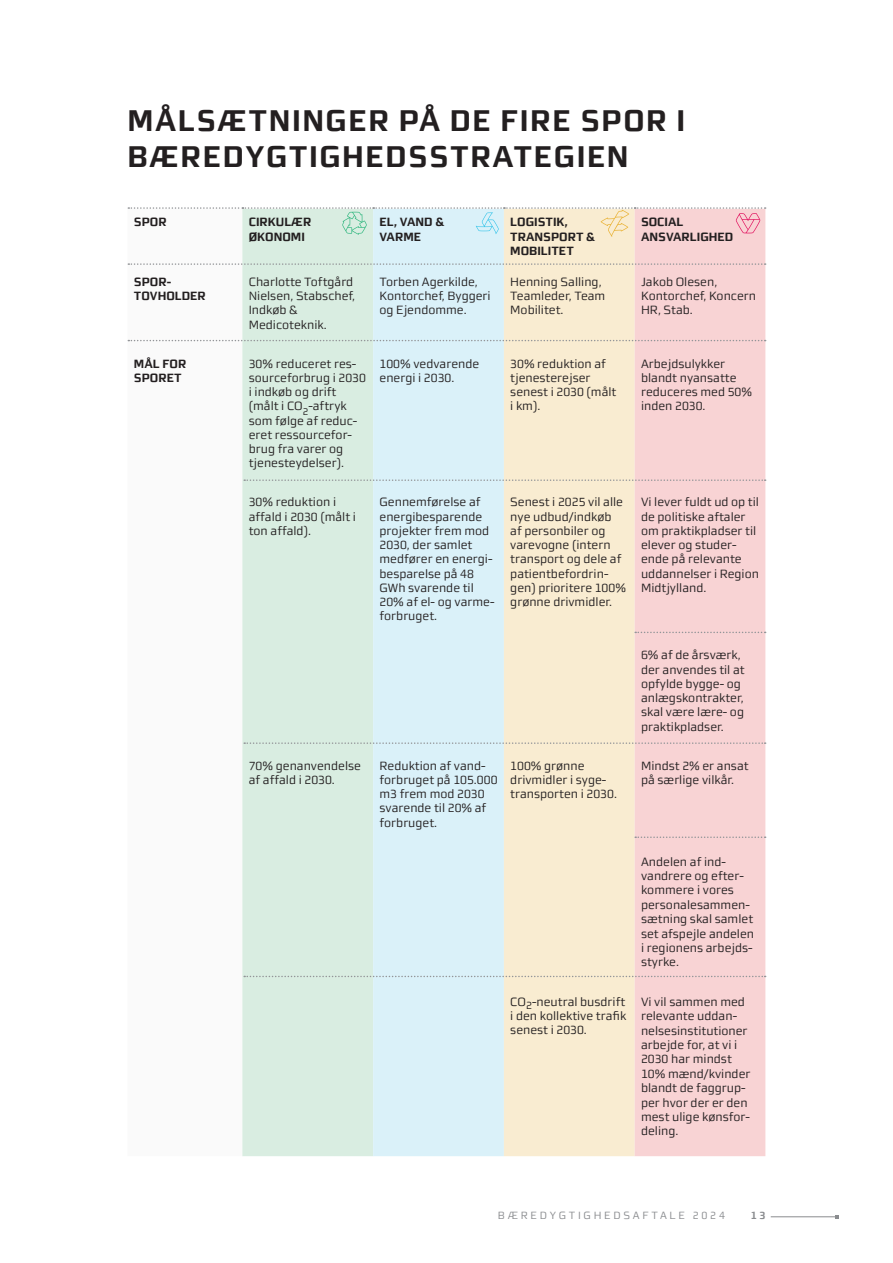
<style>
.page{position:relative;width:893px;height:1263px;background:#fff}
.page>*{position:absolute;margin:0;border:0;box-sizing:border-box;transform-origin:0 0}
.t1{font:700 30px/36px "midtsans";letter-spacing:.05em;color:#231f20}
.t2{font:12px/14.2px "midtsans";color:#231f20}
.t3{font:700 12px/14.2px "midtsans";color:#231f20}
.t4{font:10.5px "midtsans";letter-spacing:.26em;color:#8a8c8f}
.t5{font:700 10.5px "midtsans";color:#8a8c8f}
.t6{font:9.75px "midtsans";color:#231f20}
</style>
<div class="page">
<hr style="left:771px;top:1216px;width:66px;height:1px;background:#8a8c8f">
<div style="left:242px;top:237px;width:131px;height:919px;background:#d9ede1"></div>
<div style="left:373px;top:237px;width:131px;height:919px;background:#daf1f9"></div>
<div style="left:504px;top:237px;width:131px;height:919px;background:#f9ecd1"></div>
<div style="left:635px;top:237px;width:130px;height:919px;background:#f8d3d4"></div>
<svg style="left:128px;top:263px;width:638px;height:2px"></svg>
<svg style="left:128px;top:340px;width:638px;height:1px"></svg>
<svg style="left:244px;top:742px;width:522px;height:2px"></svg>
<svg style="left:244px;top:976px;width:522px;height:1px"></svg>
<svg style="left:244px;top:479px;width:522px;height:2px"></svg>
<svg style="left:635px;top:632px;width:131px;height:1px"></svg>
<svg style="left:635px;top:836px;width:131px;height:2px"></svg>
<svg style="left:128px;top:207px;width:638px;height:30px"></svg>
<h3 class="t1" style="left:128px;top:103px;width:559px">MÅLSÆTNINGER PÅ DE FIRE SPOR I<br>BÆREDYGTIGHEDSSTRATEGIEN</h3>
<p class="t3" style="left:134px;top:215px;width:34px">SPOR</p>
<p class="t3" style="left:249px;top:215px;width:64px">CIRKULÆR<br>ØKONOMI</p>
<p class="t3" style="left:379px;top:215px;width:66px">EL, VAND &amp;<br>VARME</p>
<p class="t3" style="left:510px;top:215px;width:86px">LOGISTIK,<br>TRANSPORT &amp;<br>MOBILITET</p>
<p class="t3" style="left:641px;top:215px;width:94px">SOCIAL<br>ANSVARLIGHED</p>
<p class="t3" style="left:134px;top:275px;width:73px">SPOR-<br>TOVHOLDER</p>
<p class="t2" style="left:249px;top:275px;width:108px">Charlotte Toftgård<br>Nielsen, Stabschef,<br>Indkøb &amp;<br>Medicoteknik.</p>
<p class="t2" style="left:380px;top:275px;width:113px">Torben Agerkilde,<br>Kontorchef, Byggeri og Ejendomme.</p>
<p class="t2" style="left:510px;top:275px;width:97px">Henning Salling,<br>Teamleder, Team<br>Mobilitet.</p>
<p class="t2" style="left:641px;top:275px;width:117px">Jakob Olesen,<br>Kontorchef, Koncern<br>HR, Stab.</p>
<p class="t3" style="left:134px;top:356px;width:54px">MÅL FOR<br>SPORET</p>
<p class="t2" style="left:249px;top:356px;width:119px">30% reduceret res&shy;sourceforbrug i 2030 i indkøb og drift (målt i CO -aftryk som følge af reduc-</p>
<p class="t2" style="left:379px;top:356px;width:101px">100% vedvarende energi i 2030.</p>
<p class="t2" style="left:510px;top:356px;width:108px">30% reduktion af tjenesterejser senest i 2030 (målt i km).</p>
<p class="t2" style="left:641px;top:356px;width:113px">Arbejdsulykker blandt nyansatte reduceres med 50% inden 2030.</p>
<p class="t6" style="left:303px;top:406px;width:7px">2</p>
<p class="t2" style="left:249px;top:428px;width:105px">eret ressourcefor&shy;brug fra varer og tjenesteydelser).</p>
<p class="t2" style="left:249px;top:495px;width:109px">30% reduktion i affald i 2030 (målt i ton affald).</p>
<p class="t2" style="left:380px;top:495px;width:116px">Gennemførelse af energibesparende projekter frem mod<br>2030, der samlet medfører en energi&shy;besparelse på 48<br>GWh svarende til<br>20% af el- og varme&shy;forbruget.</p>
<p class="t2" style="left:510px;top:495px;width:117px">Senest i 2025 vil alle nye udbud/indkøb af personbiler og varevogne (intern transport og dele af patientbefordrin&shy;gen) prioritere 100% grønne drivmidler.</p>
<p class="t2" style="left:641px;top:495px;width:119px">Vi lever fuldt ud op til de politiske aftaler om praktikpladser til elever og studer&shy;ende på relevante uddannelser i Region<br>Midtjylland.</p>
<p class="t2" style="left:641px;top:648px;width:105px">6% af de årsværk, der anvendes til at opfylde bygge- og anlægskontrakter, skal være lære- og praktikpladser.</p>
<p class="t2" style="left:249px;top:758px;width:114px">70% genanvendelse af affald i 2030.</p>
<p class="t2" style="left:380px;top:758px;width:119px">Reduktion af vand&shy;forbruget på 105.000 m3 frem mod 2030 svarende til 20% af forbruget.</p>
<p class="t2" style="left:510px;top:758px;width:108px">100% grønne drivmidler i syge&shy;transporten i 2030.</p>
<p class="t2" style="left:641px;top:758px;width:109px">Mindst 2% er ansat på særlige vilkår.</p>
<p class="t2" style="left:641px;top:854px;width:115px">Andelen af ind&shy;vandrere og efter&shy;kommere i vores personalesammen&shy;sætning skal samlet set afspejle andelen i regionens arbejds&shy;styrke.</p>
<p class="t2" style="left:510px;top:994px;width:117px;text-align:justify">CO<sub>2</sub>-neutral busdrift i den kollektive trafik senest i 2030.</p>
<p class="t2" style="left:641px;top:994px;width:111px">Vi vil sammen med relevante uddan&shy;nelsesinstitutioner arbejde for, at vi i<br>2030 har mindst<br>10% mænd/kvinder blandt de faggrup&shy;per hvor der er den mest ulige kønsfor&shy;deling.</p>
<p class="t4" style="left:498px;top:1210px;width:229px">BÆREDYGTIGHEDSAFTALE 2024</p>
<p class="t5" style="left:751px;top:1210px;width:16px">1 3</p>
</div>
